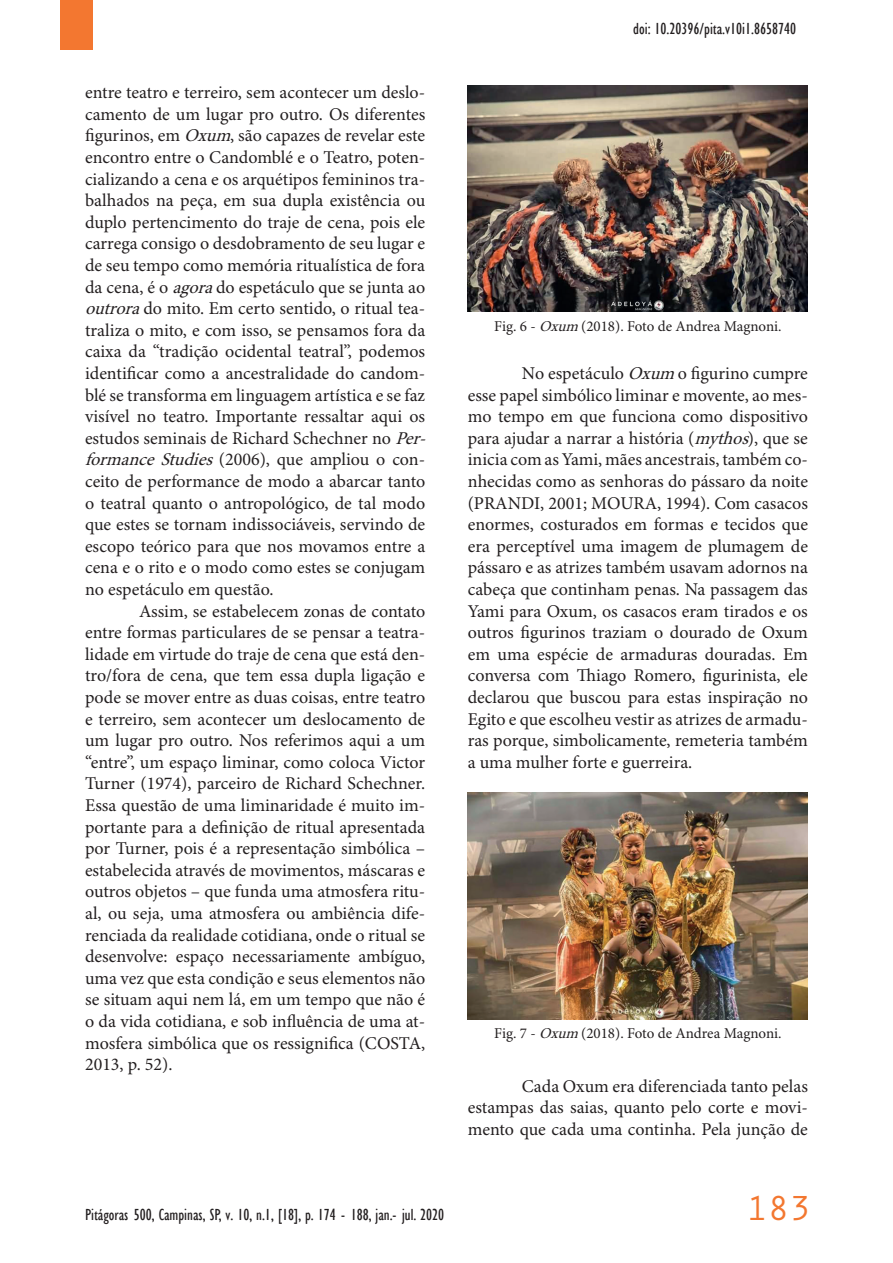
<style>
.page{position:relative;width:893px;height:1263px;background:#fff}
.page>*{position:absolute;margin:0;border:0;box-sizing:border-box;transform-origin:0 0}
.t1{font:36px "Orator Std";color:#f37730}
.t2{font:18px/21.6px "Minion Pro";color:#231f20;text-align:justify}
.t3{font:condensed 16.5px "Gill Sans";color:#231f20}
.t4{font:15px "Minion Pro";letter-spacing:-.005em;color:#231f20}
.s1{font-style:italic}
</style>
<div class="page">
<div style="left:60px;top:0;width:32px;height:50px;background:#f37730"></div>
<img style="left:468px;top:85px;width:340px;height:227px">
<img style="left:468px;top:792px;width:340px;height:227px">
<p class="t2" style="left:85px;top:82px;width:348px;text-align:left">entre teatro e terreiro, sem acontecer um deslo&shy;camento de um lugar pro outro. Os diferentes figurinos, em <span class="s1">Oxum</span>, são capazes de revelar este encontro entre o Candomblé e o Teatro, poten&shy;cializando a cena e os arquétipos femininos tra&shy;balhados na peça, em sua dupla existência ou duplo pertencimento do traje de cena, pois ele carrega consigo o desdobramento de seu lugar e de seu tempo como memória ritualística de fora da cena, é o <span class="s1">agora</span>do espetáculo que se junta ao <span class="s1">outrora</span>do mito. Em certo sentido, o ritual tea&shy;traliza o mito, e com isso, se pensamos fora da caixa da “tradição ocidental teatral”, podemos identificar como a ancestralidade do candom&shy;blé se transforma em linguagem artística e se faz visível no teatro. Importante ressaltar aqui os estudos seminais de Richard Schechner no <span class="s1">Per&shy;formanceStudies</span>(2006), que ampliou o con&shy;ceito de performance de modo a abarcar tanto o teatral quanto o antropológico, de tal modo que estes se tornam indissociáveis, servindo de escopo teórico para que nos movamos entre a cena e o rito e o modo como estes se conjugam no espetáculo em questão.</p>
<p class="t2" style="left:85px;top:601px;width:342px;text-indent:54px">Assim, se estabelecem zonas de contato entre formas particulares de se pensar a teatra&shy;lidade em virtude do traje de cena que está den&shy;tro/fora de cena, que tem essa dupla ligação e pode se mover entre as duas coisas, entre teatro e terreiro, sem acontecer um deslocamento de um lugar pro outro. Nos referimos aqui a um “entre”, um espaço liminar, como coloca Victor Turner (1974), parceiro de Richard Schechner.<br>Essa questão de uma liminaridade é muito im&shy;portante para a definição de ritual apresentada por Turner, pois é a representação simbólica – estabelecida através de movimentos, máscaras e outros objetos – que funda uma atmosfera ritu&shy;al, ou seja, uma atmosfera ou ambiência dife&shy;renciada da realidade cotidiana, onde o ritual se desenvolve: espaço necessariamente ambíguo, uma vez que esta condição e seus elementos não se situam aqui nem lá, em um tempo que não é o da vida cotidiana, e sob influência de uma at&shy;mosfera simbólica que os ressignifica (COSTA, 2013, p. 52).</p>
<p class="t3" style="left:85px;top:1205px;width:361px">Pitágoras 500, Campinas, SP, v. 10, n.1, [18], p. 174 - 188, jan.- jul. 2020</p>
<p class="t3" style="left:633px;top:19px;width:164px">doi: 10.20396/pita.v10i1.8658740</p>
<p class="t4" style="left:494px;top:317px;width:289px">Fig. 6 - <span class="s1">Oxum</span> (2018). Foto de Andrea Magnoni.</p>
<p class="t2" style="left:468px;top:363px;width:342px;text-indent:54px">No espetáculo <span class="s1">Oxum</span> o figurino cumpre esse papel simbólico liminar e movente, ao mes&shy;mo tempo em que funciona como dispositivo para ajudar a narrar a história (<span class="s1">mythos</span>), que se inicia com as Yami, mães ancestrais, também co&shy;nhecidas como as senhoras do pássaro da noite (PRANDI, 2001; MOURA, 1994). Com casacos enormes, costurados em formas e tecidos que era perceptível uma imagem de plumagem de pássaro e as atrizes também usavam adornos na cabeça que continham penas. Na passagem das Yami para Oxum, os casacos eram tirados e os outros figurinos traziam o dourado de Oxum em uma espécie de armaduras douradas. Em conversa com Thiago Romero, figurinista, ele declarou que buscou para estas inspiração no Egito e que escolheu vestir as atrizes de armadu&shy;ras porque, simbolicamente, remeteria também a uma mulher forte e guerreira.</p>
<p class="t4" style="left:494px;top:1025px;width:289px">Fig. 7 - <span class="s1">Oxum</span> (2018). Foto de Andrea Magnoni.</p>
<p class="t2" style="left:468px;top:1076px;width:342px;text-indent:54px">Cada Oxum era diferenciada tanto pelas estampas das saias, quanto pelo corte e movi&shy;mento que cada uma continha. Pela junção de</p>
<h1 class="t1" style="left:746px;top:1182px;width:66px">183</h1>
</div>
